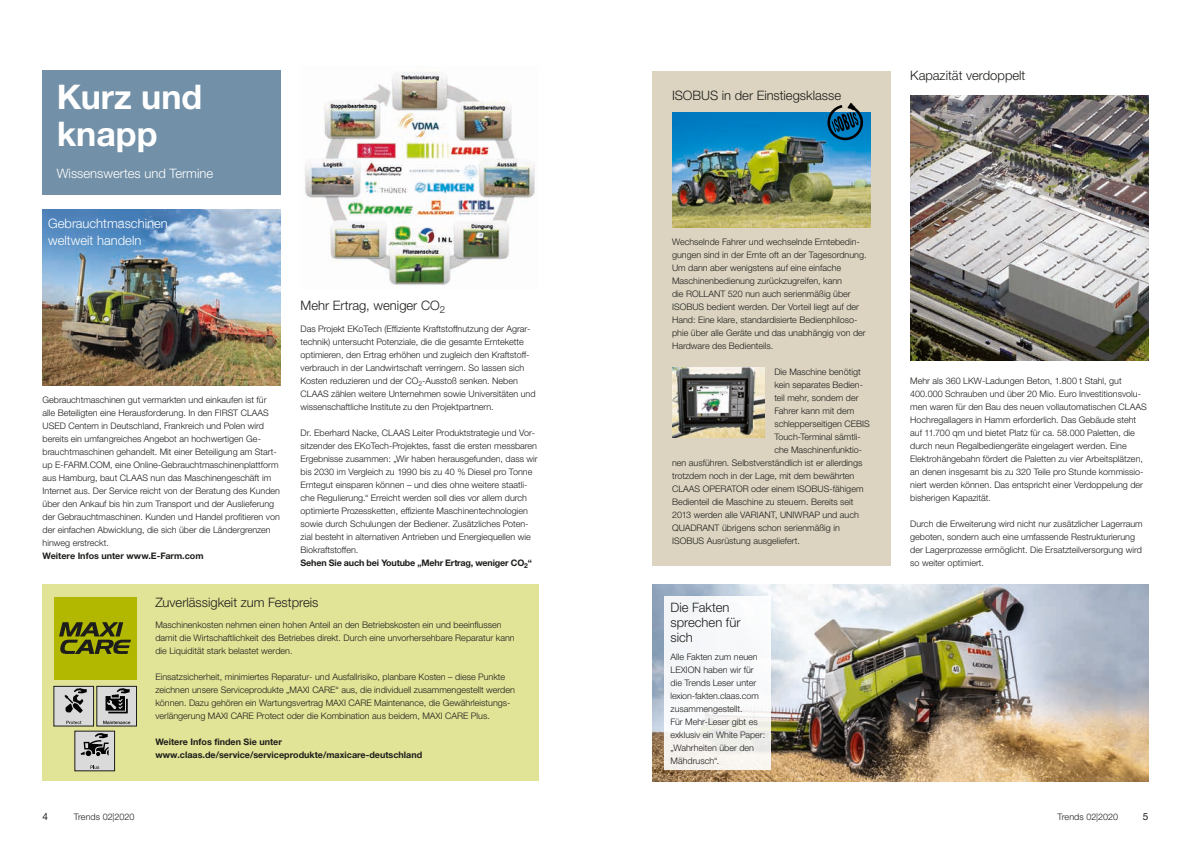
<style>
.page{position:relative;width:1191px;height:842px;background:#fff}
.page>*{position:absolute;margin:0;border:0;box-sizing:border-box;transform-origin:0 0}
.t1{font:700 34px/37px "CLAAS Helvetica Neue";color:#fff}
.t2{font:300 13px/15px "CLAAS Helvetica Neue";color:#1d1d1b}
.t3{font:300 13px/17px "CLAAS Helvetica Neue";color:#fff}
.t4{font:10px "CLAAS Helvetica Neue";color:#1d1d1b}
.t5{font:300 9px/13px "CLAAS Helvetica Neue";color:#1d1d1b}
.t6{font:700 9px/13px "CLAAS Helvetica Neue";color:#1d1d1b}
.s1{font-weight:700}
</style>
<div class="page">
<img style="left:305px;top:72px;width:230px;height:214px">
<div style="left:43px;top:71px;width:238px;height:124px;background:#7290a7"></div>
<div style="left:652px;top:71px;width:238px;height:495px;background:#dcd4c1"></div>
<div style="left:43px;top:584px;width:496px;height:197px;background:#e1e396"></div>
<img style="left:672px;top:112px;width:198px;height:115px">
<img style="left:652px;top:584px;width:496px;height:197px">
<img style="left:43px;top:209px;width:238px;height:177px">
<img style="left:910px;top:96px;width:238px;height:264px">
<div style="left:665px;top:597px;width:106px;height:173px;background:linear-gradient(to bottom,#f7fafe,#f4f2ee)"></div>
<div style="left:54px;top:597px;width:82px;height:83px;background:#b2b800"></div>
<svg style="left:59px;top:622px;width:72px;height:32px"></svg>
<div style="left:97px;top:686px;width:39px;height:40px;background:#dadada"></div>
<svg style="left:103px;top:721px;width:27px;height:3px"></svg>
<svg style="left:106px;top:688px;width:24px;height:25px"></svg>
<div style="left:97px;top:686px;width:40px;height:40px;border:1px solid #1d1d1b"></div>
<div style="left:54px;top:686px;width:40px;height:40px;background:#dadada"></div>
<svg style="left:64px;top:688px;width:23px;height:25px"></svg>
<svg style="left:66px;top:721px;width:15px;height:3px"></svg>
<div style="left:54px;top:686px;width:40px;height:40px;border:1px solid #1d1d1b"></div>
<img style="left:672px;top:367px;width:92px;height:71px">
<svg style="left:827px;top:103px;width:37px;height:37px"></svg>
<div style="left:75px;top:731px;width:40px;height:40px;background:#dadada"></div>
<svg style="left:81px;top:733px;width:28px;height:23px"></svg>
<svg style="left:90px;top:765px;width:9px;height:4px"></svg>
<h1 class="t1" style="left:57px;top:79px;width:147px">Kurz und knapp</h1>
<h2 class="t3" style="left:57px;top:165px;width:158px">Wissenswertes und Termine</h2>
<h2 class="t3" style="left:48px;top:215px;width:121px">Gebrauchtmaschinen weltweit handeln</h2>
<p class="t5" style="left:43px;top:393px;width:239px">Gebrauchtmaschinen gut vermarkten und einkaufen ist für alle Beteiligten eine Herausforderung. In den FIRST CLAAS USED Centern in Deutschland, Frankreich und Polen wird bereits ein umfangreiches Angebot an hochwertigen Ge&shy;brauchtmaschinen gehandelt. Mit einer Beteiligung am Start&shy;up E-FARM.COM, eine Online-Gebrauchtmaschinenplattform aus Hamburg, baut CLAAS nun das Maschinengeschäft im Internet aus. Der Service reicht von der Beratung des Kunden über den Ankauf bis hin zum Transport und der Auslieferung der Gebrauchtmaschinen. Kunden und Handel profitieren von der einfachen Abwicklung, die sich über die Ländergrenzen hinweg erstreckt.</p>
<p class="t6" style="left:43px;top:549px;width:162px">Weitere Infos unter www.E-Farm.com</p>
<h2 class="t2" style="left:300px;top:298px;width:146px">Mehr Ertrag, weniger CO<sub>2</sub></h2>
<p class="t5" style="left:300px;top:322px;width:236px">Das Projekt EKoTech (Effiziente Kraftstoffnutzung der Agrar&shy;technik) untersucht Potenziale, die die gesamte Erntekette optimieren, den Ertrag erhöhen und zugleich den Kraftstoff&shy;verbrauch in der Landwirtschaft verringern. So lassen sich Kosten reduzieren und der CO<sub>2</sub>-Ausstoß senken. Neben CLAAS zählen weitere Unternehmen sowie Universitäten und wissenschaftliche Institute zu den Projektpartnern.</p>
<p class="t5" style="left:300px;top:426px;width:239px">Dr. Eberhard Nacke, CLAAS Leiter Produktstrategie und Vor&shy;sitzender des EKoTech-Projektes, fasst die ersten messbaren Ergebnisse zusammen: „Wir haben herausgefunden, dass wir bis 2030 im Vergleich zu 1990 bis zu 40 % Diesel pro Tonne Erntegut einsparen können – und dies ohne weitere staatli&shy;che Regulierung.“ Erreicht werden soll dies vor allem durch optimierte Prozessketten, effiziente Maschinentechnologien sowie durch Schulungen der Bediener. Zusätzliches Poten&shy;zial besteht in alternativen Antrieben und Energiequellen wie Biokraftstoffen.<br><span class="s1">Sehen Sie auch bei Youtube „Mehr Ertrag, weniger CO</span><sub>2</sub><span class="s1">“</span></p>
<h2 class="t2" style="left:155px;top:595px;width:165px">Zuverlässigkeit zum Festpreis</h2>
<p class="t5" style="left:155px;top:619px;width:361px">Maschinenkosten nehmen einen hohen Anteil an den Betriebskosten ein und beeinflussen damit die Wirtschaftlichkeit des Betriebes direkt. Durch eine unvorhersehbare Reparatur kann die Liquidität stark belastet werden.</p>
<p class="t5" style="left:155px;top:671px;width:361px">Einsatzsicherheit, minimiertes Reparatur- und Ausfallrisiko, planbare Kosten – diese Punkte zeichnen unsere Serviceprodukte „MAXI CARE“ aus, die individuell zusammengestellt werden können. Dazu gehören ein Wartungsvertrag MAXI CARE Maintenance, die Gewährleistungs&shy;verlängerung MAXI CARE Protect oder die Kombination aus beidem, MAXI CARE Plus.</p>
<p class="t6" style="left:155px;top:736px;width:268px">Weitere Infos finden Sie unter www.claas.de/service/serviceprodukte/maxicare-deutschland</p>
<h2 class="t2" style="left:672px;top:88px;width:171px">ISOBUS in der Einstiegsklasse</h2>
<h2 class="t2" style="left:910px;top:68px;width:117px">Kapazität verdoppelt</h2>
<p class="t5" style="left:672px;top:235px;width:196px">Wechselnde Fahrer und wechselnde Erntebedin&shy;gungen sind in der Ernte oft an der Tagesordnung.<br>Um dann aber wenigstens auf eine einfache Maschinenbedienung zurückzugreifen, kann<br>die ROLLANT 520 nun auch serienmäßig über ISOBUS bedient werden. Der Vorteil liegt auf der Hand: Eine klare, standardisierte Bedienphiloso&shy;phie über alle Geräte und das unabhängig von der Hardware des Bedienteils.</p>
<p class="t5" style="left:774px;top:365px;width:88px">Die Maschine benötigt</p>
<p class="t5" style="left:774px;top:378px;width:90px">kein separates Bedien-</p>
<p class="t5" style="left:774px;top:391px;width:86px">teil mehr, sondern der</p>
<p class="t5" style="left:774px;top:404px;width:81px">Fahrer kann mit dem</p>
<p class="t5" style="left:774px;top:417px;width:97px">schlepperseitigen CEBIS</p>
<p class="t5" style="left:774px;top:430px;width:88px">Touch-Terminal sämtli-</p>
<p class="t5" style="left:774px;top:443px;width:89px">che Maschinenfunktio-</p>
<p class="t5" style="left:672px;top:456px;width:192px">nen ausführen. Selbstverständlich ist er allerdings</p>
<p class="t5" style="left:672px;top:469px;width:184px">trotzdem noch in der Lage, mit dem bewährten</p>
<p class="t5" style="left:672px;top:482px;width:193px">CLAAS OPERATOR oder einem ISOBUS-fähigem</p>
<p class="t5" style="left:672px;top:495px;width:183px">Bedienteil die Maschine zu steuern. Bereits seit</p>
<p class="t5" style="left:672px;top:508px;width:188px">2013 werden alle VARIANT, UNIWRAP und auch</p>
<p class="t5" style="left:672px;top:521px;width:169px">QUADRANT übrigens schon serienmäßig in</p>
<p class="t5" style="left:672px;top:534px;width:129px">ISOBUS Ausrüstung ausgeliefert.</p>
<h2 class="t2" style="left:670px;top:600px;width:71px">Die Fakten sprechen für sich</h2>
<p class="t5" style="left:670px;top:651px;width:96px">Alle Fakten zum neuen<br>LEXION haben wir für die Trends Leser unter lexion-fakten.claas.com zusammengestellt.<br>Für Mehr-Leser gibt es exklusiv ein White Paper: „Wahrheiten über den<br>Mähdrusch“.</p>
<p class="t5" style="left:910px;top:374px;width:238px">Mehr als 360 LKW-Ladungen Beton, 1.800 t Stahl, gut 400.000 Schrauben und über 20 Mio. Euro Investitionsvolu&shy;men waren für den Bau des neuen vollautomatischen CLAAS Hochregallagers in Hamm erforderlich. Das Gebäude steht auf 11.700 qm und bietet Platz für ca. 58.000 Paletten, die durch neun Regalbediengeräte eingelagert werden. Eine Elektrohängebahn fördert die Paletten zu vier Arbeitsplätzen, an denen insgesamt bis zu 320 Teile pro Stunde kommissio&shy;niert werden können. Das entspricht einer Verdoppelung der bisherigen Kapazität.</p>
<p class="t5" style="left:910px;top:517px;width:234px">Durch die Erweiterung wird nicht nur zusätzlicher Lagerraum geboten, sondern auch eine umfassende Restrukturierung der Lagerprozesse ermöglicht. Die Ersatzteilversorgung wird so weiter optimiert.</p>
<p class="t4" style="left:43px;top:810px;width:7px">4</p>
<p class="t5" style="left:74px;top:810px;width:62px">Trends 02|2020</p>
<p class="t5" style="left:1057px;top:810px;width:62px">Trends 02|2020</p>
<p class="t4" style="left:1142px;top:810px;width:7px">5</p>
</div>
